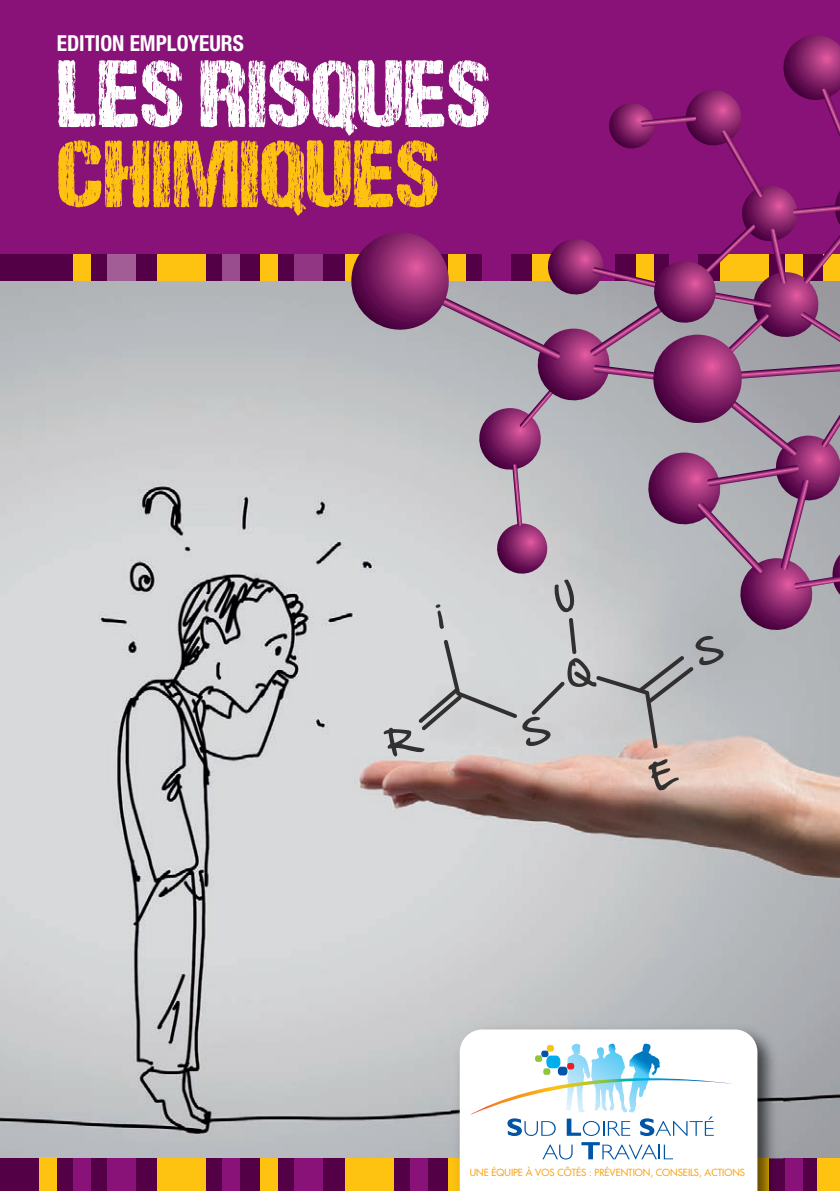
<style>
.page{position:relative;width:840px;height:1191px;background:#fff}
.page>*{position:absolute;margin:0;border:0;box-sizing:border-box;transform-origin:0 0}
.t1{font:900 95.8px "DCC Sharp Distress";color:#fff;scale:1.05 1}
.t2{font:900 95.8px "DCC Sharp Distress";color:#fec210;scale:1.05 1}
.t3{font:700 condensed 22px "Helvetica Neue";color:#fff}
.t4{font:9.6px "Futura";color:#f9a51b}
</style>
<div class="page">
<img style="left:0;top:281px;width:839px;height:877px">
<div style="left:0;top:0;width:839px;height:254px;background:#881277"></div>
<div style="left:0;top:254px;width:839px;height:27px;background:#540047"></div>
<div style="left:73px;top:254px;width:18px;height:27px;background:#fec210"></div>
<div style="left:223px;top:254px;width:17px;height:27px;background:#9a4d8e"></div>
<div style="left:107px;top:254px;width:28px;height:27px;background:#a25d97"></div>
<div style="left:157px;top:254px;width:49px;height:27px;background:#fec210"></div>
<div style="left:261px;top:254px;width:17px;height:27px;background:#fec210"></div>
<div style="left:294px;top:254px;width:28px;height:27px;background:#913682"></div>
<div style="left:344px;top:254px;width:49px;height:27px;background:#fec210"></div>
<div style="left:0;top:1158px;width:839px;height:33px;background:#540047"></div>
<div style="left:73px;top:1158px;width:18px;height:33px;background:#881277"></div>
<div style="left:223px;top:1158px;width:17px;height:33px;background:#881277"></div>
<div style="left:107px;top:1158px;width:28px;height:33px;background:#881277"></div>
<div style="left:157px;top:1158px;width:49px;height:33px;background:#fec210"></div>
<div style="left:261px;top:1158px;width:17px;height:33px;background:#fec210"></div>
<div style="left:39px;top:1157px;width:18px;height:34px;background:#fec210"></div>
<div style="left:410px;top:1158px;width:17px;height:33px;background:#881277"></div>
<div style="left:294px;top:1158px;width:28px;height:33px;background:#881277"></div>
<div style="left:344px;top:1158px;width:49px;height:33px;background:#fec210"></div>
<div style="left:448px;top:1158px;width:17px;height:33px;background:#fec210"></div>
<div style="left:784px;top:1158px;width:18px;height:33px;background:#881277"></div>
<div style="left:816px;top:1158px;width:23px;height:33px;background:#fec210"></div>
<img style="left:450px;top:1020px;width:332px;height:171px">
<img style="left:757px;top:1158px;width:11px;height:33px">
<svg style="left:459px;top:1029px;width:298px;height:162px"></svg>
<svg style="left:542px;top:1144px;width:30px;height:15px"></svg>
<svg style="left:581px;top:1142px;width:91px;height:17px"></svg>
<svg style="left:470px;top:1043px;width:273px;height:93px"></svg>
<svg style="left:566px;top:1063px;width:8px;height:6px"></svg>
<div style="left:541px;top:1050px;width:7px;height:7px;background:#0154a6;border-radius:3px"></div>
<div style="left:534px;top:1055px;width:8px;height:6px;background:#8bc63e;border-radius:3px"></div>
<div style="left:546px;top:1045px;width:7px;height:6px;background:#fec210;border-radius:3px"></div>
<div style="left:543px;top:1068px;width:7px;height:6px;background:#8bc63e;border-radius:3px"></div>
<svg style="left:351px;top:35px;width:488px;height:756px"></svg>
<h2 class="t3" style="left:57px;top:35px;width:188px">EDITION EMPLOYEURS</h2>
<h1 class="t1" style="left:57px;top:60px;width:414px">LES RISQUES</h1>
<h1 class="t2" style="left:57px;top:140px;width:365px">CHIMIQUES</h1>
<p class="t4" style="left:469px;top:1167px;width:276px">UNE ÉQUIPE À VOS CÔTÉS : PRÉVENTION, CONSEILS, ACTIONS</p>
</div>
